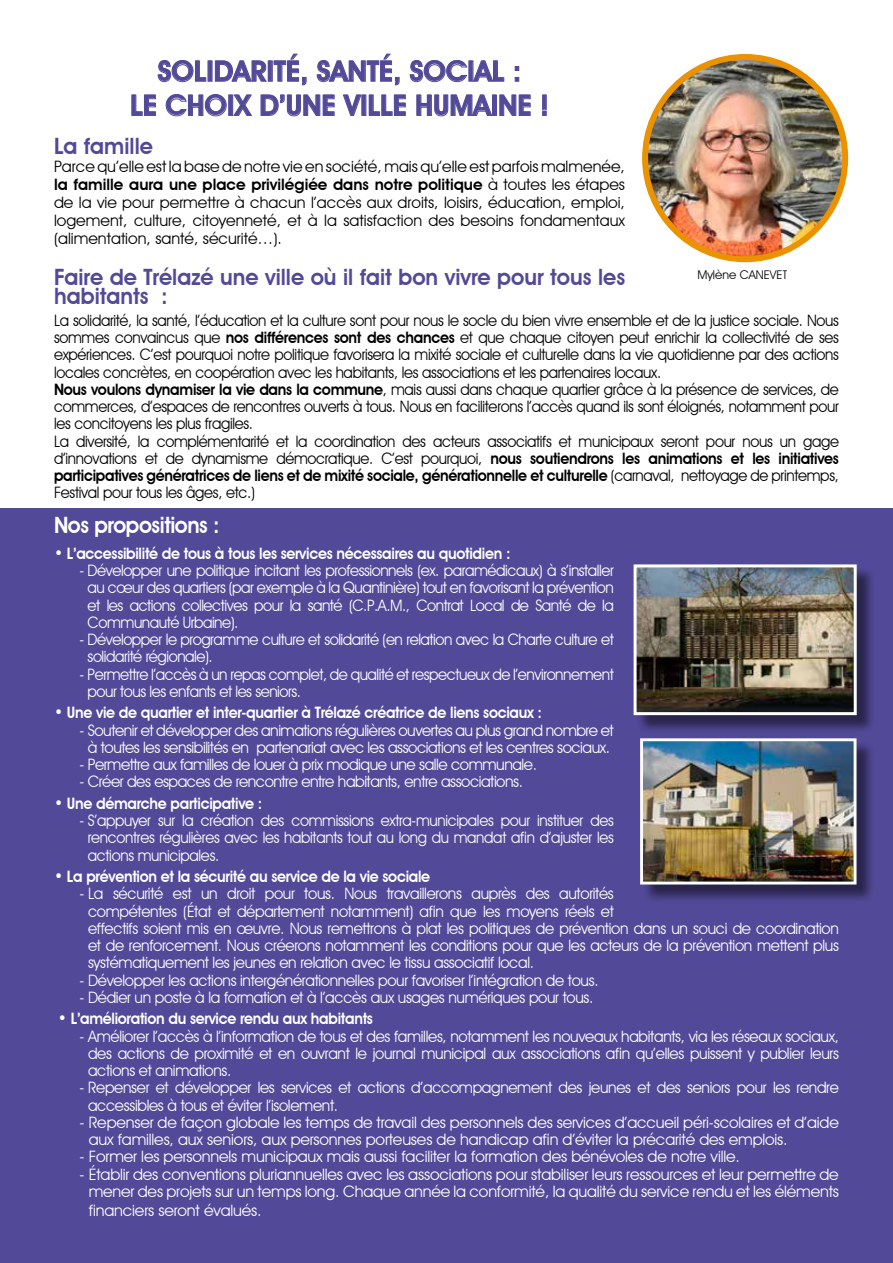
<style>
.page{position:relative;width:893px;height:1263px;background:#fff}
.page>*{position:absolute;margin:0;border:0;box-sizing:border-box;transform-origin:0 0}
.t1{font:600 28.5px/34.2px "Avant Garde IT Cby BT";color:#524998;text-align:center}
.t2{font:600 22.5px/19.5px "Avant Garde IT Cby BT";color:#524998}
.t3{font:600 22.5px "Avant Garde IT Cby BT";letter-spacing:-.02em;color:#fff;scale:.94 1}
.t4{font:15.75px/17.2px "Avant Garde IT Cby BT";letter-spacing:-.02em;color:#000;scale:.94 1}
.t5{font:15.75px/17.2px "Avant Garde IT Cby BT";letter-spacing:-.02em;color:#fff;scale:.96 1}
.t6{font:15.75px/17.2px "Avant Garde IT Cby BT";letter-spacing:-.02em;color:#fff;text-align:center}
.t7{font:15.75px/17.2px "Avant Garde IT Cby BT";letter-spacing:-.02em;color:#fff;scale:.95 1}
.t8{font:15.75px/18px "Avant Garde IT Cby BT";letter-spacing:-.02em;color:#000;text-align:justify}
.t9{font:600 15.75px "Avant Garde IT Cby BT";letter-spacing:-.02em;color:#fff;scale:.94 1}
.t10{font:15.75px/17.2px "Avant Garde IT Cby BT";letter-spacing:-.02em;color:#fff;text-align:justify;scale:.94 1}
.t11{font:12px "Avant Garde IT Cby BT";color:#000}
.s1{font-weight:600}
.s2{font-weight:400;font-size:16.5px}
</style>
<div class="page">
<div style="left:0;top:509px;width:893px;height:754px;background:#524998"></div>
<hr style="left:892px;top:918px;width:1px;height:345px;background:#0b9a8d">
<svg style="left:157px;top:60px;width:49px;height:22px"></svg>
<svg style="left:215px;top:60px;width:52px;height:22px"></svg>
<div style="left:268px;top:61px;width:5px;height:21px;border:1px solid #524998"></div>
<svg style="left:273px;top:53px;width:34px;height:33px"></svg>
<svg style="left:316px;top:53px;width:84px;height:33px"></svg>
<svg style="left:409px;top:60px;width:96px;height:22px"></svg>
<svg style="left:515px;top:66px;width:4px;height:5px"></svg>
<svg style="left:515px;top:77px;width:4px;height:5px"></svg>
<svg style="left:131px;top:94px;width:25px;height:22px"></svg>
<svg style="left:165px;top:94px;width:62px;height:23px"></svg>
<div style="left:228px;top:95px;width:5px;height:21px;border:1px solid #524998"></div>
<svg style="left:233px;top:94px;width:19px;height:22px"></svg>
<svg style="left:260px;top:94px;width:75px;height:23px"></svg>
<svg style="left:343px;top:94px;width:19px;height:22px"></svg>
<svg style="left:369px;top:94px;width:37px;height:22px"></svg>
<svg style="left:416px;top:94px;width:77px;height:23px"></svg>
<div style="left:492px;top:95px;width:5px;height:21px;border:1px solid #524998"></div>
<svg style="left:499px;top:94px;width:32px;height:22px"></svg>
<div style="left:542px;top:95px;width:5px;height:15px;border:1px solid #524998"></div>
<svg style="left:542px;top:111px;width:5px;height:5px"></svg>
<img style="left:645px;top:57px;width:200px;height:202px">
<div style="left:642px;top:54px;width:206px;height:208px;border:6px solid #ea9200;border-radius:50%"></div>
<div style="left:636px;top:567px;width:240px;height:166px;background:#000;opacity:.5"></div>
<img style="left:638px;top:568px;width:215px;height:143px">
<div style="left:634px;top:564px;width:223px;height:151px;border:3px solid #fff"></div>
<div style="left:642px;top:740px;width:233px;height:163px;background:#000;opacity:.5"></div>
<img style="left:644px;top:742px;width:208px;height:138px">
<div style="left:640px;top:738px;width:216px;height:146px;border:3px solid #fff"></div>
<h1 class="t1" style="left:130px;top:54px;width:420px">SOLIDARITÉ, SANTÉ, SOCIAL :<br>LE CHOIX D’UNE VILLE HUMAINE !</h1>
<h2 class="t2" style="left:54px;top:136px;width:100px">La famille</h2>
<p class="t8" style="left:54px;top:157px;width:573px">Parce qu’elle est la base de notre vie en société, mais qu’elle est parfois malmenée, <span class="s1">la famille aura une place privilégiée dans notre politique</span> à toutes les étapes de la vie pour permettre à chacun l’accès aux droits, loisirs, éducation, emploi, logement, culture, citoyenneté, et à la satisfaction des besoins fondamentaux (alimentation, santé, sécurité…).</p>
<h2 class="t2" style="left:54px;top:267px;width:573px">Faire de Trélazé une ville où il fait bon vivre pour tous les habitants :</h2>
<p class="t4" style="left:54px;top:312px;width:837px">La solidarité, la santé, l’éducation et la culture sont pour nous le socle du bien vivre ensemble et de la justice sociale. Nous sommes convaincus que <span class="s1">nos différences sont des chances</span> et que chaque citoyen peut enrichir la collectivité de ses expériences. C’est pourquoi notre politique favorisera la mixité sociale et culturelle dans la vie quotidienne par des actions locales concrètes, en coopération avec les habitants, les associations et les partenaires locaux.<br><span class="s1">Nous voulons dynamiser la vie dans la commune</span>, mais aussi dans chaque quartier grâce à la présence de services, de commerces, d’espaces de rencontres ouverts à tous. Nous en faciliterons l’accès quand ils sont éloignés, notamment pour les concitoyens les plus fragiles.<br>La diversité, la complémentarité et la coordination des acteurs associatifs et municipaux seront pour nous un gage d’innovations et de dynamisme démocratique. C’est pourquoi, <span class="s1">nous soutiendrons les animations et les initiatives participatives génératrices de liens et de mixité sociale, générationnelle et culturelle</span> (carnaval, nettoyage de printemps, Festival pour tous les âges, etc.)</p>
<h2 class="t3" style="left:54px;top:511px;width:178px">Nos propositions :</h2>
<p class="t9" style="left:54px;top:544px;width:487px"><span class="s2">•</span> L’accessibilité de tous à tous les services nécessaires au quotidien :</p>
<p class="t7" style="left:88px;top:562px;width:555px;text-align:justify;text-indent:-8px">- Développer une politique incitant les professionnels (ex. paramédicaux) à s’installer au cœur des quartiers (par exemple à la Quantinière) tout en favorisant la prévention et les actions collectives pour la santé (C.P.A.M., Contrat Local de Santé de la Communauté Urbaine).</p>
<p class="t7" style="left:88px;top:631px;width:555px;text-indent:-8px">- Développer le programme culture et solidarité (en relation avec la Charte culture et solidarité régionale).</p>
<p class="t7" style="left:88px;top:665px;width:555px;text-indent:-8px">- Permettre l’accès à un repas complet, de qualité et respectueux de l’environnement pour tous les enfants et les seniors.</p>
<p class="t9" style="left:54px;top:703px;width:521px"><span class="s2">•</span> Une vie de quartier et inter-quartier à Trélazé créatrice de liens sociaux :</p>
<p class="t6" style="left:80px;top:721px;width:536px">- Soutenir et développer des animations régulières ouvertes au plus grand nombre et à toutes les sensibilités en partenariat avec les associations et les centres sociaux.</p>
<p class="t6" style="left:80px;top:756px;width:459px">- Permettre aux familles de louer à prix modique une salle communale.</p>
<p class="t6" style="left:80px;top:773px;width:445px">- Créer des espaces de rencontre entre habitants, entre associations.</p>
<p class="t9" style="left:54px;top:794px;width:223px"><span class="s2">•</span> Une démarche participative :</p>
<p class="t10" style="left:88px;top:812px;width:561px;text-indent:-8px">- S’appuyer sur la création des commissions extra-municipales pour instituer des rencontres régulières avec les habitants tout au long du mandat afin d’ajuster les actions municipales.</p>
<p class="t9" style="left:54px;top:867px;width:402px"><span class="s2">•</span> La prévention et la sécurité au service de la vie sociale</p>
<p class="t5" style="left:88px;top:885px;width:784px;text-indent:-9px">- La sécurité est un droit pour tous. Nous travaillerons auprès des autorités<br>compétentes (État et département notamment) afin que les moyens réels et<br>effectifs soient mis en œuvre. Nous remettrons à plat les politiques de prévention dans un souci de coordination et de renforcement. Nous créerons notamment les conditions pour que les acteurs de la prévention mettent plus systématiquement les jeunes en relation avec le tissu associatif local.</p>
<p class="t5" style="left:80px;top:971px;width:542px">- Développer les actions intergénérationnelles pour favoriser l’intégration de tous.</p>
<p class="t5" style="left:80px;top:988px;width:537px">- Dédier un poste à la formation et à l’accès aux usages numériques pour tous.</p>
<p class="t9" style="left:58px;top:1009px;width:337px"><span class="s2">•</span> L’amélioration du service rendu aux habitants</p>
<p class="t5" style="left:88px;top:1027px;width:784px;text-align:justify;text-indent:-9px">- Améliorer l’accès à l’information de tous et des familles, notamment les nouveaux habitants, via les réseaux sociaux, des actions de proximité et en ouvrant le journal municipal aux associations afin qu’elles puissent y publier leurs actions et animations.</p>
<p class="t5" style="left:88px;top:1079px;width:784px;text-indent:-9px">- Repenser et développer les services et actions d’accompagnement des jeunes et des seniors pour les rendre accessibles à tous et éviter l’isolement.</p>
<p class="t6" style="left:89px;top:1113px;width:752px;text-align:left;text-indent:-9px">- Repenser de façon globale les temps de travail des personnels des services d’accueil péri-scolaires et d’aide aux familles, aux seniors, aux personnes porteuses de handicap afin d’éviter la précarité des emplois.</p>
<p class="t6" style="left:80px;top:1148px;width:662px">- Former les personnels municipaux mais aussi faciliter la formation des bénévoles de notre ville.</p>
<p class="t6" style="left:80px;top:1165px;width:761px">- Établir des conventions pluriannuelles avec les associations pour stabiliser leurs ressources et leur permettre de mener des projets sur un temps long. Chaque année la conformité, la qualité du service rendu et les éléments</p>
<p class="t6" style="left:89px;top:1201px;width:174px">financiers seront évalués.</p>
<p class="t11" style="left:697px;top:267px;width:91px">Mylène CANEVET</p>
</div>
